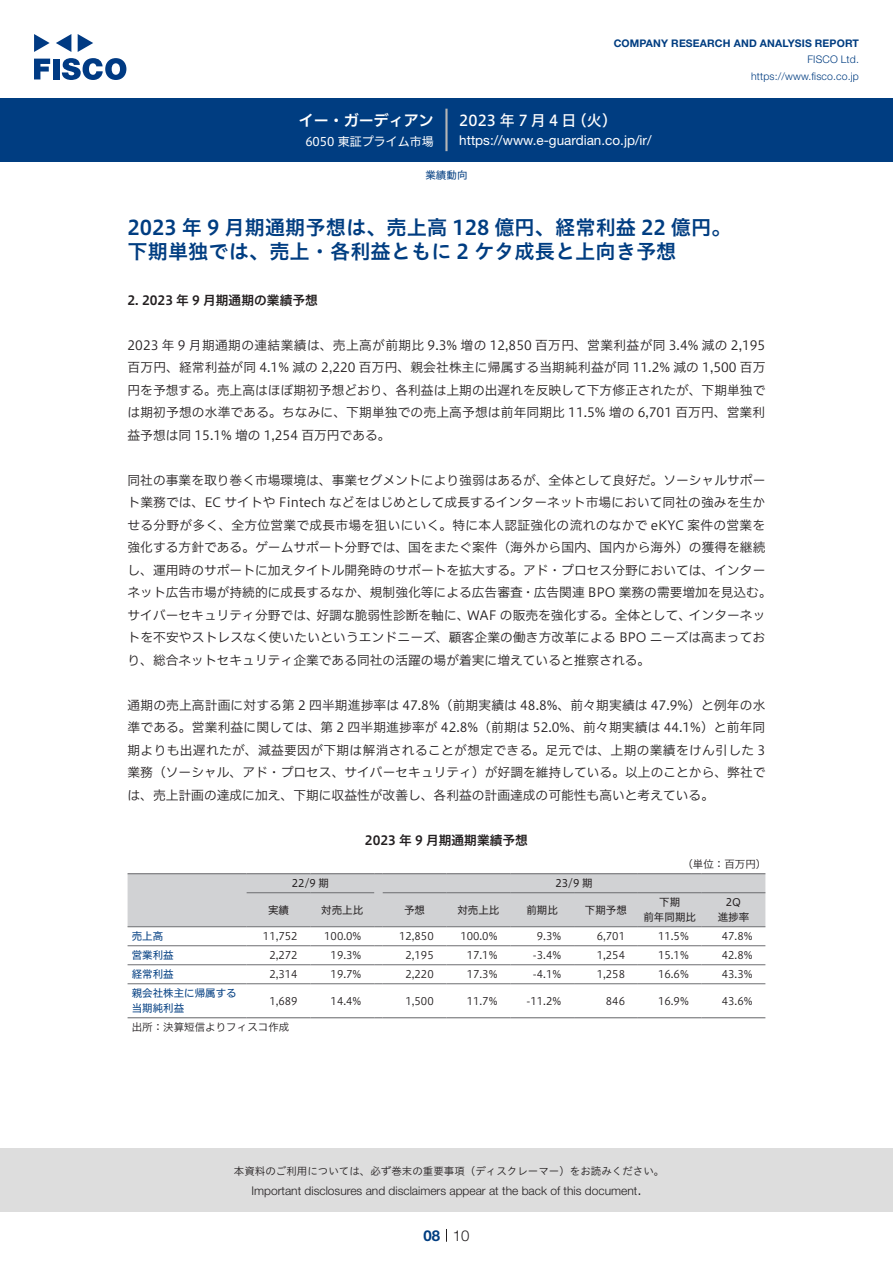
<style>
.page{position:relative;width:893px;height:1263px;background:#fff}
.page>*{position:absolute;margin:0;border:0;box-sizing:border-box;transform-origin:0 0}
.t1{font:20.25px/24px "Hiragino UD Sans Std W6";color:#003d81}
.t2{font:15px "Hiragino UD Sans F Std N W5";letter-spacing:.21em;color:#fff}
.t3{font:15px "Hiragino UD Sans F Std N W6";color:#fff}
.t4{font:300 15px "Helvetica Neue LT Std";color:#231f20}
.t5{font:700 15px "Helvetica Neue LT Std";color:#003d81}
.t6{font:13.5px "Helvetica Neue LT Std";color:#fff}
.t7{font:12.75px/22.5px "Hiragino UD Sans F Std N W3";color:#231f20;text-align:justify}
.t8{font:12.75px "Hiragino UD Sans F Std N W3";letter-spacing:.02em;color:#231f20}
.t9{font:12.75px "Hiragino UD Sans F Std N W6";color:#231f20}
.t10{font:300 12px "Helvetica Neue LT Std";color:#231f20}
.t11{font:12px "Hiragino UD Sans F Std N W4";color:#fff}
.t12{font:10.5px "Hiragino UD Sans F Std N W3";color:#231f20}
.t13{font:10.5px "Hiragino UD Sans Std W3";color:#231f20}
.t14{font:10.5px/15px "Hiragino UD Sans F Std N W4";color:#231f20;text-align:center}
.t15{font:700 10.5px "Helvetica Neue LT Std";letter-spacing:.015em;color:#003d81}
.t16{font:300 10.5px/16.5px "Helvetica Neue LT Std";letter-spacing:.015em;color:#003d81;text-align:right}
.t17{font:10.5px/19px "Hiragino UD Sans F Std N W4";color:#003d81}
</style>
<div class="page">
<div style="left:0;top:1148px;width:893px;height:64px;background:#ddd"></div>
<svg style="left:34px;top:59px;width:16px;height:20px"></svg>
<div style="left:53px;top:59px;width:6px;height:20px;background:#003a83"></div>
<svg style="left:62px;top:58px;width:64px;height:22px"></svg>
<svg style="left:34px;top:34px;width:16px;height:18px"></svg>
<svg style="left:78px;top:34px;width:15px;height:18px"></svg>
<svg style="left:56px;top:34px;width:15px;height:18px"></svg>
<div style="left:0;top:98px;width:893px;height:64px;background:#003d81"></div>
<hr style="left:445px;top:109px;width:3px;height:42px;background:#b5b5b6">
<svg style="left:446px;top:1229px;width:1px;height:13px"></svg>
<hr style="left:128px;top:945px;width:119px;height:1px;background:#6c6d70">
<hr style="left:247px;top:945px;width:63px;height:1px;background:#6c6d70">
<hr style="left:310px;top:945px;width:64px;height:1px;background:#6c6d70">
<hr style="left:383px;top:945px;width:63px;height:1px;background:#6c6d70">
<hr style="left:446px;top:945px;width:64px;height:1px;background:#6c6d70">
<hr style="left:510px;top:945px;width:64px;height:1px;background:#6c6d70">
<hr style="left:574px;top:945px;width:64px;height:1px;background:#6c6d70">
<hr style="left:638px;top:945px;width:64px;height:1px;background:#6c6d70">
<hr style="left:702px;top:945px;width:63px;height:1px;background:#6c6d70">
<hr style="left:128px;top:964px;width:119px;height:1px;background:#6c6d70">
<hr style="left:247px;top:964px;width:63px;height:1px;background:#6c6d70">
<hr style="left:310px;top:964px;width:64px;height:1px;background:#6c6d70">
<hr style="left:383px;top:964px;width:63px;height:1px;background:#6c6d70">
<hr style="left:446px;top:964px;width:64px;height:1px;background:#6c6d70">
<hr style="left:510px;top:964px;width:64px;height:1px;background:#6c6d70">
<hr style="left:574px;top:964px;width:64px;height:1px;background:#6c6d70">
<hr style="left:638px;top:964px;width:64px;height:1px;background:#6c6d70">
<hr style="left:702px;top:964px;width:63px;height:1px;background:#6c6d70">
<hr style="left:128px;top:983px;width:119px;height:1px;background:#6c6d70">
<hr style="left:247px;top:983px;width:63px;height:1px;background:#6c6d70">
<hr style="left:310px;top:983px;width:64px;height:1px;background:#6c6d70">
<hr style="left:383px;top:983px;width:63px;height:1px;background:#6c6d70">
<hr style="left:446px;top:983px;width:64px;height:1px;background:#6c6d70">
<hr style="left:510px;top:983px;width:64px;height:1px;background:#6c6d70">
<hr style="left:574px;top:983px;width:64px;height:1px;background:#6c6d70">
<hr style="left:638px;top:983px;width:64px;height:1px;background:#6c6d70">
<hr style="left:702px;top:983px;width:63px;height:1px;background:#6c6d70">
<svg style="left:128px;top:873px;width:637px;height:54px;background:#cdced0"></svg>
<hr style="left:383px;top:873px;width:63px;height:1px;background:#6c6d70">
<hr style="left:446px;top:873px;width:64px;height:1px;background:#6c6d70">
<hr style="left:510px;top:873px;width:64px;height:1px;background:#6c6d70">
<hr style="left:574px;top:873px;width:64px;height:1px;background:#6c6d70">
<hr style="left:638px;top:873px;width:64px;height:1px;background:#6c6d70">
<hr style="left:702px;top:873px;width:63px;height:1px;background:#6c6d70">
<hr style="left:128px;top:1017px;width:119px;height:1px;background:#6c6d70">
<hr style="left:247px;top:1017px;width:63px;height:1px;background:#6c6d70">
<hr style="left:310px;top:1017px;width:64px;height:1px;background:#6c6d70">
<hr style="left:383px;top:1017px;width:63px;height:1px;background:#6c6d70">
<hr style="left:446px;top:1017px;width:64px;height:1px;background:#6c6d70">
<hr style="left:510px;top:1017px;width:64px;height:1px;background:#6c6d70">
<hr style="left:574px;top:1017px;width:64px;height:1px;background:#6c6d70">
<hr style="left:638px;top:1017px;width:64px;height:1px;background:#6c6d70">
<hr style="left:702px;top:1017px;width:63px;height:1px;background:#6c6d70">
<p class="t3" style="left:299px;top:109px;width:137px">イー・ガーディアン</p>
<p class="t11" style="left:305px;top:132px;width:130px">6050 東証プライム市場</p>
<p class="t15" style="left:614px;top:37px;width:247px">COMPANY RESEARCH AND ANALYSIS REPORT</p>
<p class="t16" style="left:751px;top:51px;width:109px">FISCO Ltd. https://www.fisco.co j p.</p>
<p class="t2" style="left:459px;top:109px;width:119px">2023年7月4日</p>
<p class="t2" style="left:572px;top:109px;width:47px">（火(</p>
<p class="t6" style="left:459px;top:132px;width:194px">https://www -e. guardian. c o j p. /i r/</p>
<p class="t17" style="left:425px;top:165px;width:43px">業績動向</p>
<h1 class="t1" style="left:128px;top:214px;width:606px">2023 年 9 月期通期予想は、売上高 128 億円、経常利益 22 億円。下期単独では、売上・各利益ともに 2 ケタ成長と上向き予想</h1>
<p class="t9" style="left:128px;top:290px;width:192px">2. 2023 年 9 月期通期の業績予想</p>
<p class="t7" style="left:128px;top:333px;width:639px">2023 年 9 月期通期の連結業績は、売上高が前期比 9.3% 増の 12,850 百万円、営業利益が同 3.4% 減の 2,195百万円、経常利益が同 4.1% 減の 2,220 百万円、親会社株主に帰属する当期純利益が同 11.2% 減の 1,500 百万円を予想する。売上高はほぼ期初予想どおり、各利益は上期の出遅れを反映して下方修正されたが、下期単独では期初予想の水準である。ちなみに、下期単独での売上高予想は前年同期比 11.5% 増の 6,701 百万円、営業利益予想は同 15.1% 増の 1,254 百万円である。</p>
<p class="t7" style="left:128px;top:468px;width:639px">同社の事業を取り巻く市場環境は、事業セグメントにより強弱はあるが、全体として良好だ。ソーシャルサポー</p>
<p class="t7" style="left:128px;top:490px;width:639px">ト業務では、EC サイトや Fintech などをはじめとして成長するインターネット市場において同社の強みを生か</p>
<p class="t8" style="left:128px;top:515px;width:639px">せる分野が多く、全方位営業で成長市場を狙いにいく。特に本人認証強化の流れのなかで eKYC 案件の営業を</p>
<p class="t7" style="left:128px;top:535px;width:639px">強化する方針である。ゲームサポート分野では、国をまたぐ案件（海外から国内、国内から海外）の獲得を継続</p>
<p class="t7" style="left:128px;top:558px;width:639px">し、運用時のサポートに加えタイトル開発時のサポートを拡大する。アド・プロセス分野においては、インター</p>
<p class="t7" style="left:128px;top:580px;width:646px">ネット広告市場が持続的に成長するなか、規制強化等による広告審査・広告関連 BPO 業務の需要増加を見込む。</p>
<p class="t7" style="left:689px;top:603px;width:78px">インターネッ</p>
<p class="t7" style="left:128px;top:603px;width:639px;text-align:left">サイバーセキュリティ分野では、<br>トを不安やストレスなく使いたいというエンドニーズ、顧客企業の働き方改革による BPO ニーズは高まっており、総合ネットセキュリティ企業である同社の活躍の場が着実に増えていると推察される。</p>
<p class="t7" style="left:128px;top:693px;width:639px">通期の売上高計画に対する第 2 四半期進捗率は 47.8%（前期実績は 48.8%、前々期実績は 47.9%）と例年の水準である。営業利益に関しては、第 2 四半期進捗率が 42.8%（前期は 52.0%、前々期実績は 44.1%）と前年同期よりも出遅れたが、減益要因が下期は解消されることが想定できる。足元では、上期の業績をけん引した 3業務（ソーシャル、アド・プロセス、サイバーセキュリティ）が好調を維持している。以上のことから、弊社では、売上計画の達成に加え、下期に収益性が改善し、各利益の計画達成の可能性も高いと考えている。</p>
<p class="t9" style="left:365px;top:830px;width:165px">2023 年 9 月期通期業績予想</p>
<p class="t12" style="left:682px;top:856px;width:85px">（単位：百万円(</p>
<p class="t14" style="left:556px;top:875px;width:39px">23/9 期</p>
<p class="t7" style="left:317px;top:603px;width:155px">好調な脆弱性診断を軸に、</p>
<p class="t7" style="left:467px;top:603px;width:225px">WAF の販売を強化する。全体として、</p>
<p class="t14" style="left:292px;top:875px;width:39px">22/9 期</p>
<p class="t17" style="left:132px;top:926px;width:33px">売上高</p>
<p class="t14" style="left:268px;top:902px;width:22px">実績</p>
<p class="t12" style="left:263px;top:928px;width:36px">11,752</p>
<p class="t14" style="left:321px;top:902px;width:43px">対売上比</p>
<p class="t12" style="left:324px;top:928px;width:39px">100.0%</p>
<p class="t14" style="left:404px;top:902px;width:22px">予想</p>
<p class="t12" style="left:399px;top:928px;width:36px">12,850</p>
<p class="t14" style="left:457px;top:902px;width:43px">対売上比</p>
<p class="t12" style="left:460px;top:928px;width:39px">100.0%</p>
<p class="t14" style="left:526px;top:902px;width:33px">前期比</p>
<p class="t12" style="left:537px;top:928px;width:26px">9.3%</p>
<p class="t14" style="left:585px;top:902px;width:43px">下期予想</p>
<p class="t12" style="left:597px;top:928px;width:30px">6,701</p>
<p class="t14" style="left:659px;top:894px;width:22px">下期</p>
<p class="t14" style="left:643px;top:909px;width:54px">前年同期比</p>
<p class="t12" style="left:658px;top:928px;width:32px">11.5%</p>
<p class="t14" style="left:718px;top:894px;width:33px">2Q<br>進捗率</p>
<p class="t12" style="left:722px;top:928px;width:32px">47.8%</p>
<p class="t17" style="left:132px;top:945px;width:43px">営業利益</p>
<p class="t12" style="left:269px;top:947px;width:30px">2,272</p>
<p class="t12" style="left:331px;top:947px;width:32px">19.3%</p>
<p class="t12" style="left:405px;top:947px;width:30px">2,195</p>
<p class="t12" style="left:467px;top:947px;width:32px">17.1%</p>
<p class="t12" style="left:533px;top:947px;width:30px">-3.4%</p>
<p class="t12" style="left:597px;top:947px;width:30px">1,254</p>
<p class="t12" style="left:658px;top:947px;width:32px">15.1%</p>
<p class="t12" style="left:722px;top:947px;width:32px">42.8%</p>
<p class="t17" style="left:132px;top:964px;width:106px">経常利益<br>親会社株主に帰属する</p>
<p class="t12" style="left:269px;top:966px;width:30px">2,314</p>
<p class="t12" style="left:269px;top:993px;width:30px">1,689</p>
<p class="t17" style="left:132px;top:998px;width:54px">当期純利益</p>
<p class="t12" style="left:132px;top:1019px;width:159px">出所：決算短信よりフィスコ作成</p>
<p class="t12" style="left:331px;top:966px;width:32px">19.7%</p>
<p class="t12" style="left:331px;top:993px;width:32px">14.4%</p>
<p class="t12" style="left:405px;top:966px;width:30px">2,220</p>
<p class="t12" style="left:405px;top:993px;width:30px">1,500</p>
<p class="t12" style="left:467px;top:966px;width:32px">17.3%</p>
<p class="t12" style="left:467px;top:993px;width:32px">11.7%</p>
<p class="t12" style="left:533px;top:966px;width:30px">-4.1%</p>
<p class="t12" style="left:527px;top:993px;width:36px">-11.2%</p>
<p class="t12" style="left:597px;top:966px;width:30px">1,258</p>
<p class="t12" style="left:606px;top:993px;width:21px">846</p>
<p class="t12" style="left:658px;top:966px;width:32px">16.6%</p>
<p class="t12" style="left:658px;top:993px;width:32px">16.9%</p>
<p class="t12" style="left:722px;top:966px;width:32px">43.3%</p>
<p class="t12" style="left:722px;top:993px;width:32px">43.6%</p>
<p class="t13" style="left:234px;top:1163px;width:432px">本資料のご利用については、必ず巻末の重要事項（ディスクレーマー）をお読みください。</p>
<p class="t4" style="left:637px;top:1180px;width:6px">.</p>
<p class="t10" style="left:251px;top:1183px;width:387px">Important disclosures and disclaimers appear at the back of this document</p>
<p class="t5" style="left:423px;top:1226px;width:18px">08</p>
<p class="t4" style="left:453px;top:1226px;width:18px">10</p>
</div>
